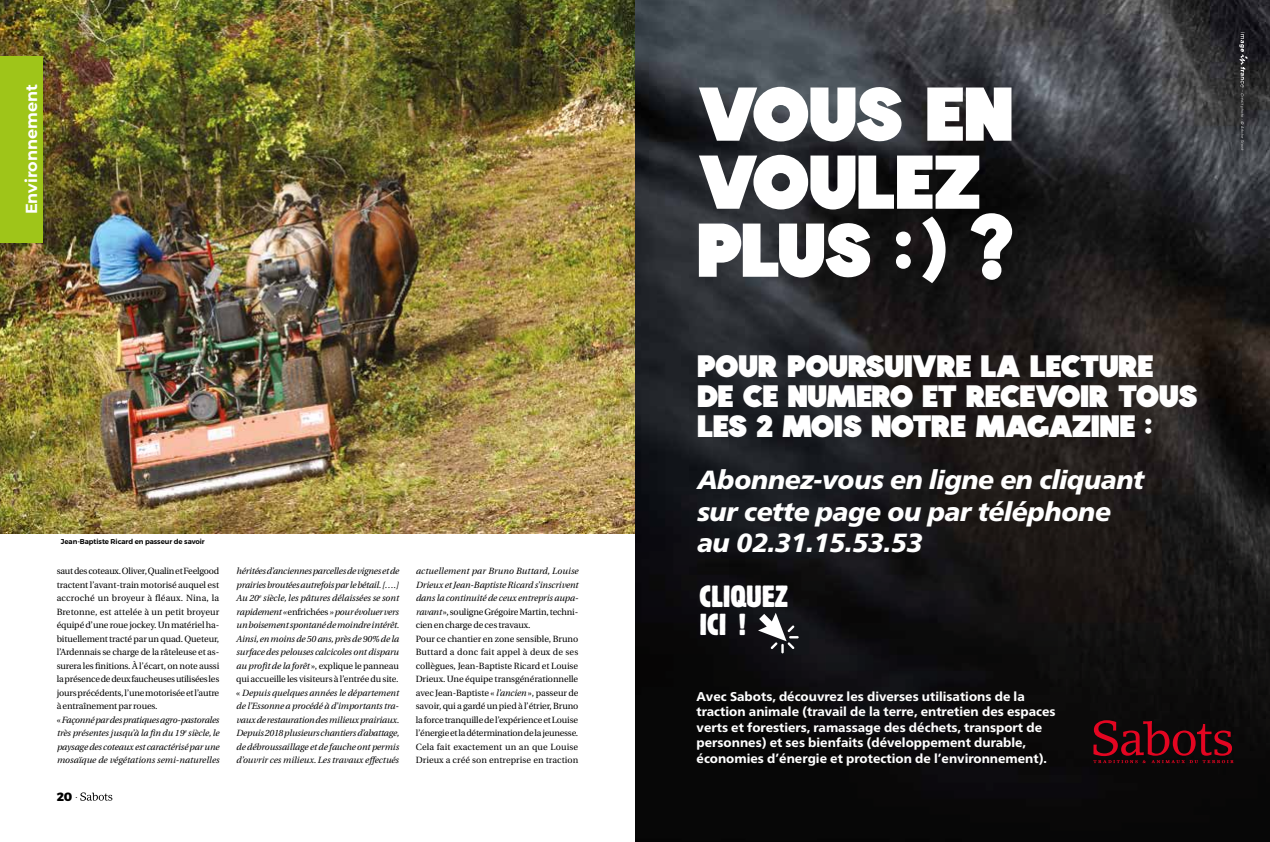
<style>
.page{position:relative;width:1270px;height:842px;background:#fff}
.page>*{position:absolute;margin:0;border:0;box-sizing:border-box;transform-origin:0 0}
.t1{font:76px/68px "Colombo Sans Font";letter-spacing:-.01em;color:#fff}
.t2{font:32.3px "Block Condensed FO";color:#fff}
.t3{font:32px "Block Condensed FO";color:#fff}
.t4{font:31px/29.9px "Colombo Sans Font";letter-spacing:-.015em;color:#fff}
.t5{font:italic 900 26.3px/31.5px "Frutiger Neue LT Pro";letter-spacing:-.01em;color:#fff}
.t6{font:700 16px "Montserrat";color:#fff}
.t7{font:800 12.7px/15.4px "Frutiger Neue LT Pro";color:#fff}
.t8{font:800 12px "Montserrat";color:#000}
.t9{font:9px/13.5px "Heuristica";letter-spacing:-.01em;color:#000}
.t10{font:italic 9px/13.5px "Heuristica";color:#000;text-align:justify}
.t11{font:600 7px "Montserrat";letter-spacing:-.01em;color:#000}
.s1{font-style:italic}
.s2{font-style:normal}
.s3{font-weight:400;font-size:10px}
</style>
<div class="page">
<svg style="left:80px;top:792px;width:32px;height:9px"></svg>
<img style="left:0;top:0;width:635px;height:533px">
<img style="left:635px;top:0;width:635px;height:489px">
<div style="left:635px;top:489px;width:635px;height:353px;background:linear-gradient(to bottom,#1a191a,#040404)"></div>
<svg style="left:1239px;top:32px;width:9px;height:118px"></svg>
<svg style="left:758px;top:613px;width:41px;height:40px"></svg>
<svg style="left:1093px;top:720px;width:141px;height:43px;background:#43080f"></svg>
<div style="left:0;top:57px;width:43px;height:186px;background:#9fc519"></div>
<h3 class="t6" style="left:20px;top:214px;width:132px;rotate:-90deg">Environnement</h3>
<p class="t11" style="left:61px;top:537px;width:145px">Jean-Baptiste Ricard en passeur de savoir</p>
<p class="t9" style="left:57px;top:564px;width:164px">saut des coteaux. Oliver, Qualin et Feelgood tractent l’avant-train motorisé auquel est accroché un broyeur à fléaux. Nina, la Bretonne, est attelée à un petit broyeur équipé d’une roue jockey. Un matériel ha&shy;bituellement tracté par un quad. Queteur, l’Ardennais se charge de la râteleuse et as&shy;surera les finitions. À l’écart, on note aussi la présence de deux faucheuses utilisées les jours précédents, l’une motorisée et l’autre à entraînement par roues.<br>« <span class="s1">Façonné par des pratiques agro-pastorales très présentes jusqu’à la fin du 19</span><sup>e</sup> <span class="s1">siècle, le paysage des coteaux est caractérisé par une mosaïque de végétations semi-naturelles</span></p>
<p class="t10" style="left:236px;top:564px;width:164px">héritées d’anciennes parcelles de vignes et de prairies broutées autrefois par le bétail. [….] Au 20<sup>e</sup> siècle, les pâtures délaissées se sont rapidement « <span class="s2">enfrichées</span> » pour évoluer vers un boisement spontané de moindre intérêt.<br>Ainsi, en moins de 50 ans, près de 90% de la surface des pelouses calcicoles ont disparu au profit de la forêt <span class="s2">», explique le panneau qui accueille les visiteurs à l’entrée du site. «</span> Depuis quelques années le département de l’Essonne a procédé à d’importants tra&shy;vaux de restauration des milieux prairiaux.<br>Depuis 2018 plusieurs chantiers d’abattage, de débroussaillage et de fauche ont permis d’ouvrir ces milieux. Les travaux effectués</p>
<p class="t9" style="left:416px;top:564px;width:164px"><span class="s1">actuellement par Bruno Buttard, Louise Drieux et Jean-Baptiste Ricard s’inscrivent dans la continuité de ceux entrepris aupa&shy;ravant</span> », souligne Grégoire Martin, techni&shy;cien en charge de ces travaux.<br>Pour ce chantier en zone sensible, Bruno Buttard a donc fait appel à deux de ses collègues, Jean-Baptiste Ricard et Louise Drieux. Une équipe transgénérationnelle avec Jean-Baptiste « <span class="s1">l’ancien</span> », passeur de savoir, qui a gardé un pied à l’étrier, Bruno la force tranquille de l’expérience et Louise l’énergie et la détermination de la jeunesse.<br>Cela fait exactement un an que Louise Drieux a créé son entreprise en traction</p>
<h3 class="t8" style="left:57px;top:789px;width:23px">20 <span class="s3">∙</span></h3>
<h1 class="t1" style="left:697px;top:80px;width:317px">VOUS EN<br>VOULEZ<br>PLUS :) ?</h1>
<h3 class="t4" style="left:697px;top:351px;width:502px">POUR POURSUIVRE LA LECTURE<br>DE CE NUMERO ET RECEVOIR TOUS<br>LES 2 MOIS NOTRE MAGAZINE :</h3>
<h3 class="t5" style="left:697px;top:464px;width:448px">Abonnez-vous en ligne en cliquant sur cette page ou par téléphone au 02.31.15.53.53</h3>
<h2 class="t2" style="left:699px;top:579px;width:90px">CLIQUEZ</h2>
<h3 class="t3" style="left:699px;top:607px;width:49px">ICI !</h3>
<p class="t7" style="left:697px;top:689px;width:360px">Avec Sabots, découvrez les diverses utilisations de la traction animale (travail de la terre, entretien des espaces verts et forestiers, ramassage des déchets, transport de personnes) et ses bienfaits (développement durable, économies d’énergie et protection de l’environnement).</p>
</div>
